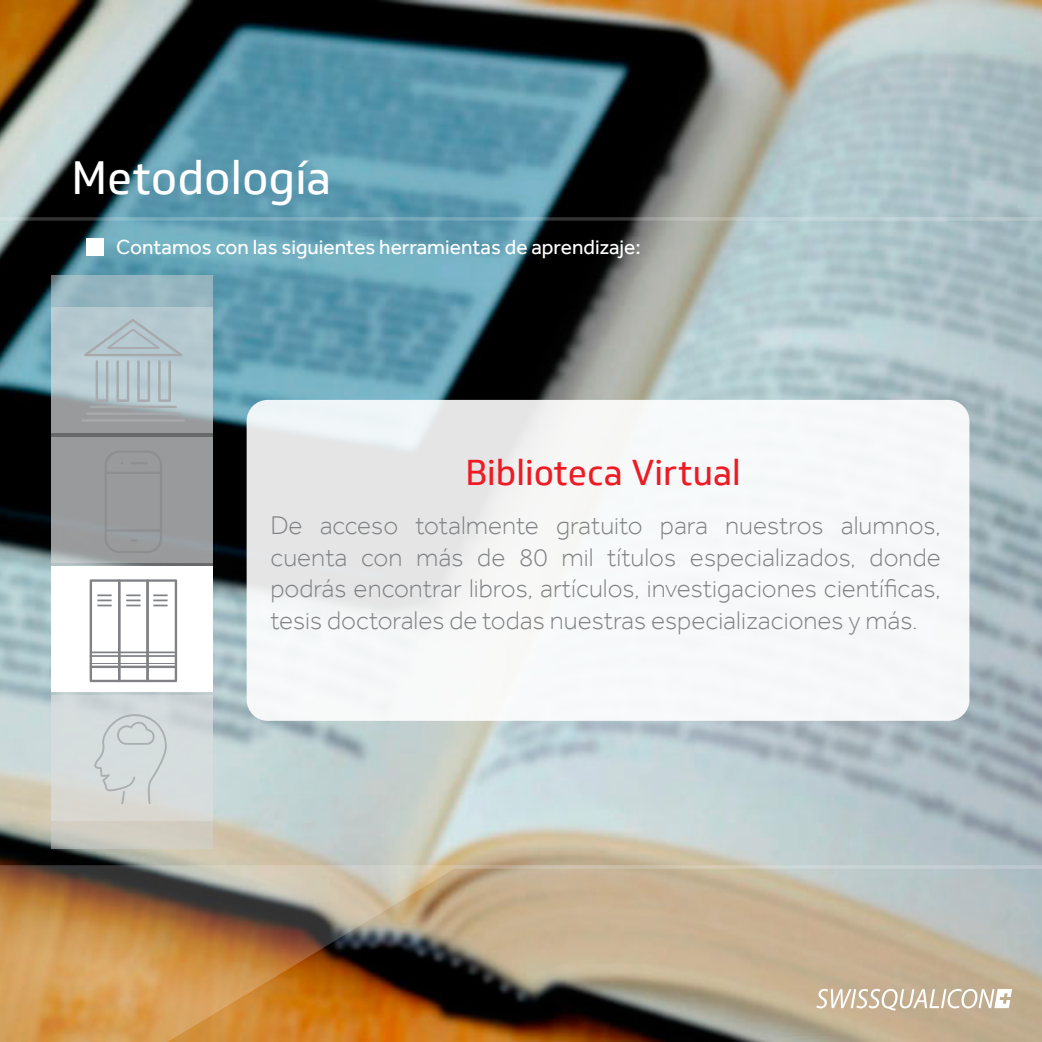
<style>
.page{position:relative;width:1042px;height:1042px;background:#fff}
.page>*{position:absolute;margin:0;border:0;box-sizing:border-box;transform-origin:0 0}
.t1{font:45.5px "Soleto Trial";color:#fff}
.t2{font:35px "Soleto Trial";color:#ed1c24}
.t3{font:300 26.25px/31.5px "Effra Trial";color:#808285;text-align:justify}
.t4{font:21px "Effra Trial";color:#fff}
</style>
<div class="page">
<img style="left:0;top:0;width:1041px;height:865px">
<svg style="left:0;top:865px;width:1041px;height:176px"></svg>
<div style="left:86px;top:238px;width:17px;height:17px;background:#fff"></div>
<hr style="left:0;top:217px;width:1041px;height:3px;background:#fff">
<div style="left:246px;top:400px;width:723px;height:320px;background:linear-gradient(to right,#eceded,#f9fbfc);border-radius:21px"></div>
<svg style="left:816px;top:988px;width:195px;height:22px"></svg>
<svg style="left:51px;top:275px;width:162px;height:573px"></svg>
<svg style="left:51px;top:307px;width:162px;height:125px;fill:#b3c7ce"></svg>
<div style="left:51px;top:437px;width:162px;height:125px;background:#999a9b"></div>
<div style="left:51px;top:566px;width:162px;height:125px;background:#fff"></div>
<div style="left:51px;top:695px;width:162px;height:125px;background:linear-gradient(to right,#d6d9d6,#d3d9d9)"></div>
<svg style="left:84px;top:319px;width:98px;height:83px"></svg>
<hr style="left:90px;top:405px;width:87px;height:3px;background:#a7a9ac">
<hr style="left:86px;top:412px;width:94px;height:3px;background:#a7a9ac">
<hr style="left:81px;top:419px;width:104px;height:2px;background:#a7a9ac">
<svg style="left:90px;top:579px;width:87px;height:103px"></svg>
<svg style="left:105px;top:451px;width:57px;height:102px"></svg>
<svg style="left:94px;top:714px;width:73px;height:90px"></svg>
<h1 class="t1" style="left:72px;top:150px;width:261px">Metodología</h1>
<p class="t4" style="left:116px;top:234px;width:526px">Contamos con las siguientes herramientas de aprendizaje:</p>
<h2 class="t2" style="left:465px;top:451px;width:276px">Biblioteca Virtual</h2>
<h2 class="t2" style="left:465px;top:468px;width:276px">Biblioteca Virtual</h2>
<p class="t3" style="left:270px;top:509px;width:672px">De acceso totalmente gratuito para nuestros alumnos, cuenta con más de 80 mil títulos especializados, donde podrás encontrar libros, artículos, investigaciones científicas, tesis doctorales de todas nuestras especializaciones y más.</p>
</div>
